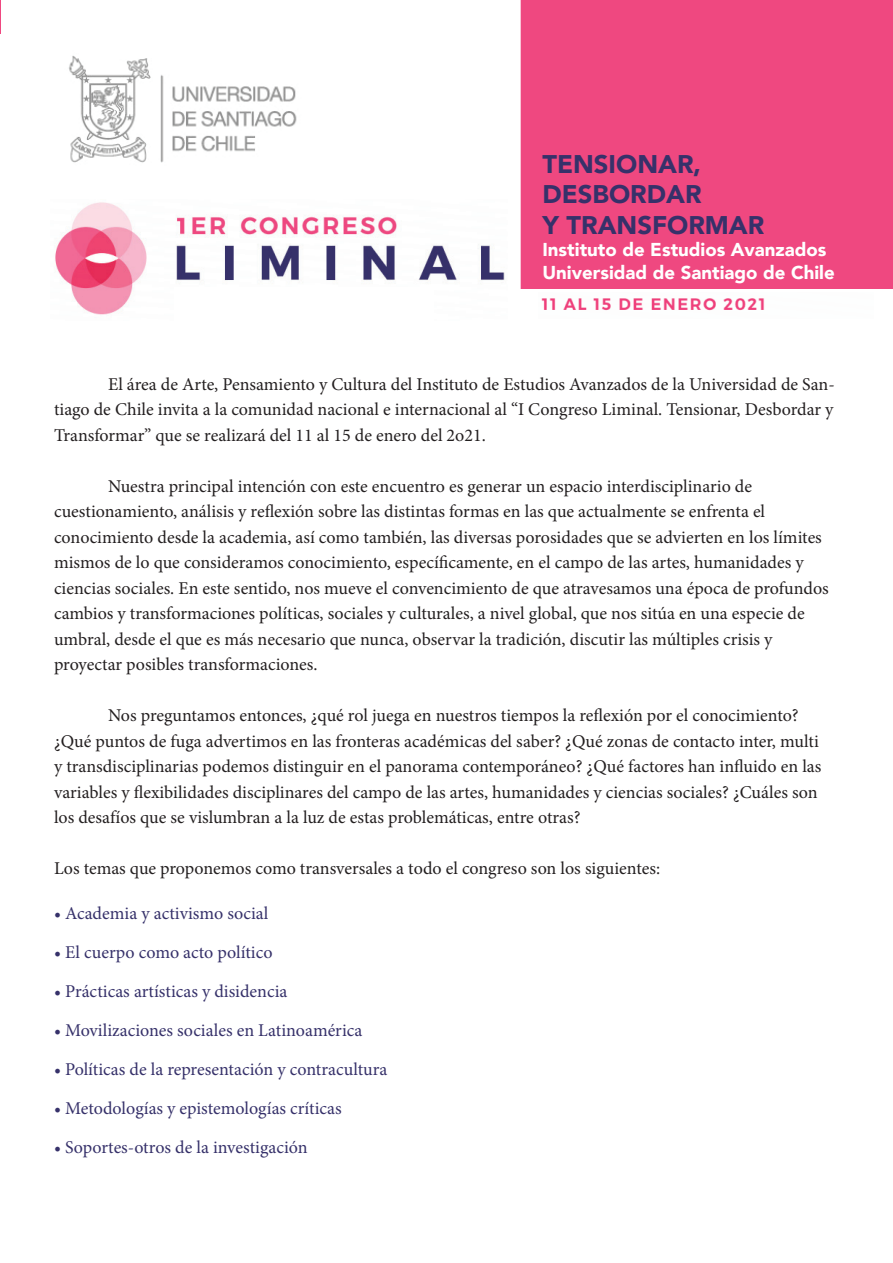
<style>
.page{position:relative;width:893px;height:1263px;background:#fff}
.page>*{position:absolute;margin:0;border:0;box-sizing:border-box;transform-origin:0 0}
.t1{font:900 25.5px/30.6px "Avenir";color:#36316a}
.t2{font:900 18.6px/22.4px "Avenir";color:#fff}
.t3{font:18px/25.5px "Minion Pro";color:#231f20}
.t4{font:18px "Minion Pro";color:#36316a}
</style>
<div class="page">
<hr style="left:0;top:0;width:1px;height:34px;background:#ef4880">
<div style="left:521px;top:0;width:372px;height:289px;background:#ef4880"></div>
<img style="left:55px;top:202px;width:450px;height:113px">
<img style="left:541px;top:298px;width:224px;height:13px">
<img style="left:69px;top:56px;width:228px;height:107px">
<div style="left:174px;top:287px;width:260px;height:44px;background:#fff"></div>
<h1 class="t1" style="left:542px;top:148px;width:223px">TENSIONAR,<br>DESBORDAR<br>Y TRANSFORMAR</h1>
<p class="t2" style="left:542px;top:238px;width:294px">Instituto de Estudios Avanzados<br>Universidad de Santiago de Chile</p>
<p class="t3" style="left:54px;top:371px;width:782px;text-align:justify;text-indent:54px">El área de Arte, Pensamiento y Cultura del Instituto de Estudios Avanzados de la Universidad de San&shy;tiago de Chile invita a la comunidad nacional e internacional al “I Congreso Liminal. Tensionar, Desbordar y Transformar” que se realizará del 11 al 15 de enero del 2o21.</p>
<p class="t3" style="left:54px;top:473px;width:776px;text-indent:54px">Nuestra principal intención con este encuentro es generar un espacio interdisciplinario de cuestionamiento, análisis y reflexión sobre las distintas formas en las que actualmente se enfrenta el conocimiento desde la academia, así como también, las diversas porosidades que se advierten en los límites mismos de lo que consideramos conocimiento, específicamente, en el campo de las artes, humanidades y ciencias sociales. En este sentido, nos mueve el convencimiento de que atravesamos una época de profundos cambios y transformaciones políticas, sociales y culturales, a nivel global, que nos sitúa en una especie de umbral, desde el que es más necesario que nunca, observar la tradición, discutir las múltiples crisis y proyectar posibles transformaciones.</p>
<p class="t3" style="left:54px;top:703px;width:769px;text-indent:54px">Nos preguntamos entonces, ¿qué rol juega en nuestros tiempos la reflexión por el conocimiento? ¿Qué puntos de fuga advertimos en las fronteras académicas del saber? ¿Qué zonas de contacto inter, multi y transdisciplinarias podemos distinguir en el panorama contemporáneo? ¿Qué factores han influido en las variables y flexibilidades disciplinares del campo de las artes, humanidades y ciencias sociales? ¿Cuáles son los desafíos que se vislumbran a la luz de estas problemáticas, entre otras?</p>
<p class="t3" style="left:54px;top:856px;width:608px">Los temas que proponemos como transversales a todo el congreso son los siguientes:</p>
<p class="t4" style="left:54px;top:901px;width:216px">• Academia y activismo social</p>
<p class="t4" style="left:54px;top:940px;width:220px">• El cuerpo como acto político</p>
<p class="t4" style="left:54px;top:979px;width:235px">• Prácticas artísticas y disidencia</p>
<p class="t4" style="left:54px;top:1018px;width:310px">• Movilizaciones sociales en Latinoamérica</p>
<p class="t4" style="left:54px;top:1057px;width:335px">• Políticas de la representación y contracultura</p>
<p class="t4" style="left:54px;top:1096px;width:289px">• Metodologías y epistemologías críticas</p>
<p class="t4" style="left:54px;top:1135px;width:255px">• Soportes-otros de la investigación</p>
</div>
